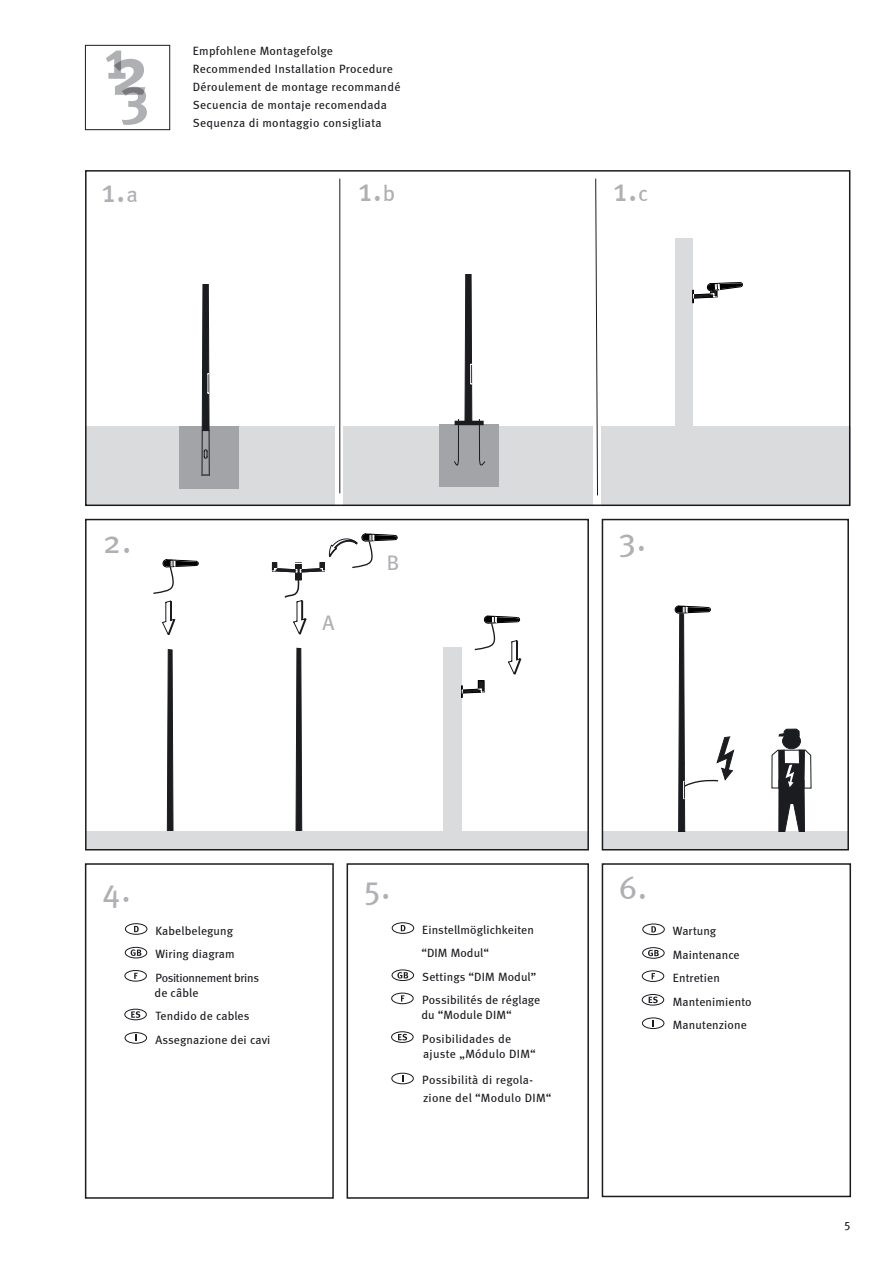
<style>
.page{position:relative;width:893px;height:1263px;background:#fff}
.page>*{position:absolute;margin:0;border:0;box-sizing:border-box;transform-origin:0 0}
.t1{font:33px "Meta";color:#aeb0b3}
.t2{font:21px "Meta";color:#aeb0b3}
.t3{font:12px/23.5px "Meta";letter-spacing:.01em;color:#1b1c20}
.s1{font-size:22.5px}
</style>
<div class="page">
<div style="left:602px;top:831px;width:246px;height:19px;background:#d9dbdd"></div>
<div style="left:602px;top:863px;width:249px;height:334px;border:2px solid #1b1c20"></div>
<div style="left:347px;top:863px;width:242px;height:336px;border:2px solid #1b1c20"></div>
<div style="left:85px;top:426px;width:249px;height:80px;background:#d9dbdd"></div>
<svg style="left:106px;top:51px;width:41px;height:74px"></svg>
<div style="left:85px;top:45px;width:85px;height:85px;border:1px solid #1b1c20"></div>
<div style="left:179px;top:427px;width:59px;height:62px;background:#a3a4a8"></div>
<svg style="left:197px;top:285px;width:25px;height:234px"></svg>
<div style="left:343px;top:426px;width:250px;height:80px;background:#d9dbdd"></div>
<div style="left:439px;top:425px;width:60px;height:62px;background:#a3a4a8"></div>
<svg style="left:453px;top:274px;width:37px;height:192px"></svg>
<div style="left:675px;top:238px;width:18px;height:263px;background:#d9dbdd"></div>
<div style="left:601px;top:426px;width:249px;height:80px;background:#d9dbdd"></div>
<hr style="left:339px;top:179px;width:1px;height:314px;background:#1b1c20">
<svg style="left:595px;top:178px;width:3px;height:318px"></svg>
<div style="left:85px;top:170px;width:765px;height:336px;border:2px solid #1b1c20"></div>
<svg style="left:771px;top:728px;width:40px;height:103px"></svg>
<svg style="left:674px;top:605px;width:61px;height:226px"></svg>
<svg style="left:693px;top:282px;width:50px;height:21px"></svg>
<div style="left:443px;top:647px;width:19px;height:203px;background:#d9dbdd"></div>
<svg style="left:462px;top:616px;width:60px;height:81px"></svg>
<svg style="left:166px;top:649px;width:8px;height:182px"></svg>
<svg style="left:153px;top:559px;width:45px;height:76px"></svg>
<svg style="left:295px;top:647px;width:8px;height:184px"></svg>
<svg style="left:272px;top:534px;width:125px;height:101px"></svg>
<div style="left:602px;top:519px;width:247px;height:331px;border:2px solid #1b1c20"></div>
<svg style="left:391px;top:922px;width:24px;height:12px"></svg>
<svg style="left:392px;top:923px;width:22px;height:10px"></svg>
<div style="left:392px;top:922px;width:22px;height:12px;border:1px solid #1b1c20;border-radius:50%"></div>
<svg style="left:401px;top:925px;width:4px;height:6px"></svg>
<svg style="left:391px;top:969px;width:24px;height:12px"></svg>
<svg style="left:392px;top:970px;width:22px;height:10px"></svg>
<div style="left:392px;top:969px;width:22px;height:12px;border:1px solid #1b1c20;border-radius:50%"></div>
<svg style="left:397px;top:972px;width:11px;height:6px"></svg>
<svg style="left:391px;top:992px;width:23px;height:12px"></svg>
<div style="left:392px;top:993px;width:21px;height:11px;background:#fff;border-radius:50%"></div>
<div style="left:391px;top:993px;width:23px;height:11px;border:1px solid #1b1c20;border-radius:50%"></div>
<svg style="left:401px;top:995px;width:3px;height:6px"></svg>
<svg style="left:391px;top:1031px;width:23px;height:12px"></svg>
<svg style="left:392px;top:1032px;width:21px;height:10px"></svg>
<div style="left:391px;top:1031px;width:22px;height:12px;border:1px solid #1b1c20;border-radius:50%"></div>
<svg style="left:398px;top:1034px;width:9px;height:6px"></svg>
<svg style="left:391px;top:1072px;width:23px;height:12px"></svg>
<svg style="left:392px;top:1073px;width:21px;height:11px"></svg>
<div style="left:391px;top:1073px;width:23px;height:11px;border:1px solid #1b1c20;border-radius:50%"></div>
<svg style="left:124px;top:923px;width:24px;height:12px"></svg>
<svg style="left:125px;top:924px;width:22px;height:10px"></svg>
<div style="left:125px;top:923px;width:22px;height:12px;border:1px solid #1b1c20;border-radius:50%"></div>
<svg style="left:134px;top:926px;width:5px;height:6px"></svg>
<svg style="left:124px;top:946px;width:24px;height:12px"></svg>
<svg style="left:125px;top:947px;width:22px;height:11px"></svg>
<div style="left:125px;top:947px;width:22px;height:11px;border:1px solid #1b1c20;border-radius:50%"></div>
<svg style="left:131px;top:949px;width:10px;height:7px"></svg>
<svg style="left:124px;top:970px;width:23px;height:12px"></svg>
<div style="left:125px;top:970px;width:21px;height:11px;background:#fff;border-radius:50%"></div>
<div style="left:125px;top:970px;width:22px;height:11px;border:1px solid #1b1c20;border-radius:50%"></div>
<svg style="left:134px;top:973px;width:4px;height:6px"></svg>
<svg style="left:124px;top:1008px;width:23px;height:12px"></svg>
<svg style="left:125px;top:1009px;width:21px;height:11px"></svg>
<div style="left:124px;top:1009px;width:23px;height:11px;border:1px solid #1b1c20;border-radius:50%"></div>
<svg style="left:131px;top:1011px;width:9px;height:7px"></svg>
<svg style="left:124px;top:1032px;width:24px;height:12px"></svg>
<svg style="left:125px;top:1032px;width:22px;height:11px"></svg>
<div style="left:125px;top:1032px;width:22px;height:11px;border:1px solid #1b1c20;border-radius:50%"></div>
<div style="left:85px;top:863px;width:249px;height:336px;border:2px solid #1b1c20"></div>
<svg style="left:642px;top:923px;width:23px;height:12px"></svg>
<div style="left:643px;top:924px;width:21px;height:11px;background:#fff;border-radius:50%"></div>
<div style="left:642px;top:924px;width:23px;height:11px;border:1px solid #1b1c20;border-radius:50%"></div>
<svg style="left:651px;top:926px;width:5px;height:6px"></svg>
<svg style="left:642px;top:947px;width:23px;height:11px"></svg>
<svg style="left:643px;top:948px;width:21px;height:10px"></svg>
<div style="left:642px;top:947px;width:22px;height:11px;border:1px solid #1b1c20;border-radius:50%"></div>
<svg style="left:648px;top:950px;width:11px;height:6px"></svg>
<svg style="left:641px;top:970px;width:24px;height:12px"></svg>
<svg style="left:642px;top:971px;width:22px;height:10px"></svg>
<div style="left:642px;top:970px;width:22px;height:12px;border:1px solid #1b1c20;border-radius:50%"></div>
<svg style="left:652px;top:973px;width:3px;height:6px"></svg>
<svg style="left:641px;top:994px;width:24px;height:11px"></svg>
<svg style="left:642px;top:994px;width:22px;height:11px"></svg>
<div style="left:642px;top:994px;width:22px;height:11px;border:1px solid #1b1c20;border-radius:50%"></div>
<svg style="left:649px;top:996px;width:9px;height:7px"></svg>
<svg style="left:642px;top:1017px;width:23px;height:12px"></svg>
<div style="left:642px;top:1018px;width:22px;height:10px;background:#fff;border-radius:50%"></div>
<div style="left:642px;top:1017px;width:22px;height:12px;border:1px solid #1b1c20;border-radius:50%"></div>
<svg style="left:652px;top:1020px;width:2px;height:6px"></svg>
<div style="left:86px;top:831px;width:502px;height:19px;background:#d9dbdd"></div>
<div style="left:85px;top:519px;width:504px;height:331px;border:2px solid #1b1c20"></div>
<p class="t3" style="left:193px;top:42px;width:209px;line-height:18px">Empfohlene Montagefolge Recommended Installation Procedure Déroulement de montage recommandé Secuencia de montaje recomendada Sequenza di montaggio consigliata</p>
<h1 class="t1" style="left:102px;top:172px;width:38px">1.<span class="s1">a</span></h1>
<h1 class="t1" style="left:358px;top:171px;width:39px">1.<span class="s1">b</span></h1>
<h1 class="t1" style="left:613px;top:171px;width:37px">1.<span class="s1">c</span></h1>
<h1 class="t1" style="left:103px;top:523px;width:30px">2.</h1>
<h2 class="t2" style="left:323px;top:611px;width:13px">A</h2>
<h2 class="t2" style="left:387px;top:550px;width:14px">B</h2>
<h1 class="t1" style="left:619px;top:521px;width:29px">3.</h1>
<h1 class="t1" style="left:102px;top:871px;width:30px">4.</h1>
<h1 class="t1" style="left:364px;top:868px;width:28px">5.</h1>
<p class="t3" style="left:156px;top:919px;width:105px">Kabelbelegung<br>Wiring diagram<br>Positionnement brins</p>
<p class="t3" style="left:155px;top:981px;width:117px">de câble<br>Tendido de cables<br>Assegnazione dei cavi</p>
<p class="t3" style="left:421px;top:918px;width:121px">Einstellmöglichkeiten “DIM Modul“<br>Settings “DIM Modul”<br>Possibilités de réglage</p>
<p class="t3" style="left:421px;top:1003px;width:92px">du “Module DIM“<br>Posibilidades de</p>
<p class="t3" style="left:423px;top:1042px;width:114px">ajuste „Módulo DIM“</p>
<p class="t3" style="left:422px;top:1071px;width:131px;line-height:18px">Possibilità di regola&shy;zione del “Modulo DIM“</p>
<h1 class="t1" style="left:619px;top:868px;width:30px">6.</h1>
<p class="t3" style="left:673px;top:919px;width:80px">Wartung<br>Maintenance<br>Entretien<br>Mantenimiento<br>Manutenzione</p>
<p class="t3" style="left:845px;top:1212px;width:7px">5</p>
</div>
